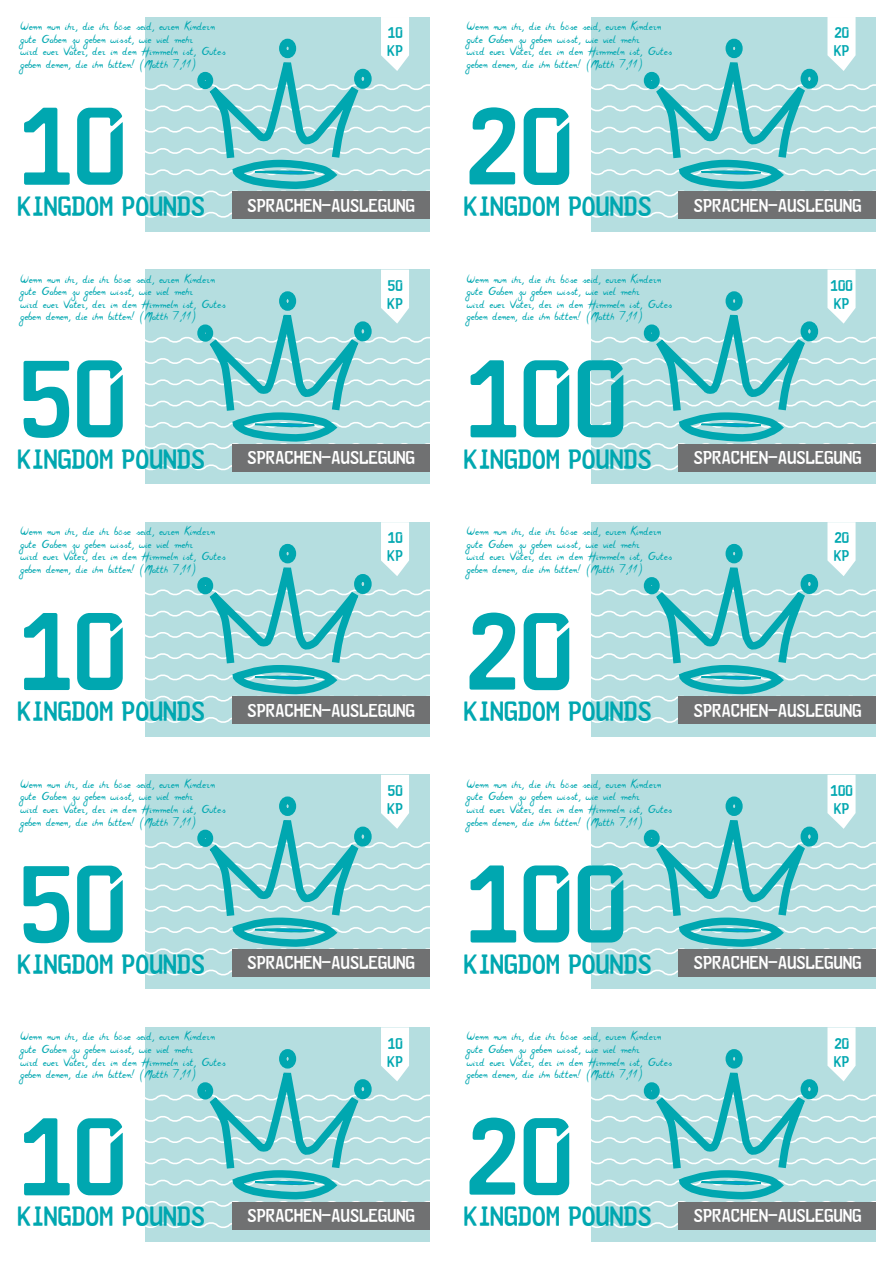
<style>
.page{position:relative;width:893px;height:1263px;background:#fff}
.page>*{position:absolute;margin:0;border:0;box-sizing:border-box;transform-origin:0 0}
.t1{font:108px "Euro Plate";color:#00a7b0}
.t2{font:27px "Euro Plate";color:#00a7b0}
.t3{font:18px "Euro Plate";color:#fff}
.t4{font:15px/18px "Euro Plate";color:#00a7b0}
.t5{font:10.5px/12.6px "Feather Script";color:#00a7b0}
</style>
<div class="page">
<div style="left:145px;top:17px;width:284px;height:214px;background:#b5dee0"></div>
<div style="left:145px;top:270px;width:284px;height:214px;background:#b5dee0"></div>
<div style="left:145px;top:522px;width:284px;height:214px;background:#b5dee0"></div>
<div style="left:145px;top:775px;width:284px;height:214px;background:#b5dee0"></div>
<div style="left:145px;top:1027px;width:284px;height:215px;background:#b5dee0"></div>
<div style="left:592px;top:17px;width:284px;height:214px;background:#b5dee0"></div>
<div style="left:592px;top:270px;width:284px;height:214px;background:#b5dee0"></div>
<div style="left:592px;top:522px;width:284px;height:214px;background:#b5dee0"></div>
<div style="left:592px;top:775px;width:284px;height:214px;background:#b5dee0"></div>
<div style="left:592px;top:1027px;width:284px;height:215px;background:#b5dee0"></div>
<svg style="left:145px;top:210px;width:285px;height:10px"></svg>
<svg style="left:145px;top:462px;width:285px;height:10px"></svg>
<svg style="left:145px;top:715px;width:285px;height:10px"></svg>
<svg style="left:145px;top:967px;width:285px;height:11px"></svg>
<svg style="left:145px;top:1220px;width:285px;height:10px"></svg>
<svg style="left:591px;top:210px;width:88px;height:10px"></svg>
<svg style="left:591px;top:462px;width:88px;height:10px"></svg>
<svg style="left:591px;top:715px;width:88px;height:10px"></svg>
<svg style="left:591px;top:967px;width:88px;height:11px"></svg>
<svg style="left:591px;top:1220px;width:285px;height:10px"></svg>
<svg style="left:145px;top:17px;width:285px;height:182px"></svg>
<svg style="left:145px;top:269px;width:285px;height:182px"></svg>
<svg style="left:145px;top:522px;width:285px;height:182px"></svg>
<svg style="left:145px;top:774px;width:285px;height:182px"></svg>
<svg style="left:145px;top:1027px;width:285px;height:182px"></svg>
<svg style="left:591px;top:17px;width:285px;height:182px"></svg>
<svg style="left:591px;top:269px;width:285px;height:182px"></svg>
<svg style="left:591px;top:522px;width:285px;height:182px"></svg>
<svg style="left:591px;top:774px;width:285px;height:182px"></svg>
<svg style="left:591px;top:1027px;width:285px;height:182px"></svg>
<div style="left:232px;top:191px;width:197px;height:28px;background:#707172"></div>
<div style="left:232px;top:444px;width:197px;height:28px;background:#707172"></div>
<div style="left:232px;top:696px;width:197px;height:28px;background:#707172"></div>
<div style="left:232px;top:949px;width:197px;height:28px;background:#707172"></div>
<div style="left:232px;top:1202px;width:197px;height:27px;background:#707172"></div>
<div style="left:679px;top:191px;width:197px;height:28px;background:#707172"></div>
<div style="left:679px;top:444px;width:197px;height:28px;background:#707172"></div>
<div style="left:679px;top:696px;width:197px;height:28px;background:#707172"></div>
<div style="left:679px;top:949px;width:197px;height:28px;background:#707172"></div>
<div style="left:679px;top:1202px;width:197px;height:27px;background:#707172"></div>
<p class="t5" style="left:20px;top:20px;width:207px">Wenn nun ihr, die ihr böse seid, euren Kindern gute Gaben zu geben wisst, wie viel mehr<br>wird euer Vater, der in den Himmeln ist, Gutes geben denen, die ihn bitten! (Matth 7,11)</p>
<h1 class="t1" style="left:17px;top:85px;width:110px">10</h1>
<h2 class="t2" style="left:17px;top:191px;width:189px">KINGDOM POUNDS</h2>
<h3 class="t4" style="left:387px;top:24px;width:17px">10<br>KP</h3>
<h3 class="t3" style="left:247px;top:195px;width:169px">SPRACHEN-AUSLEGUNG</h3>
<p class="t5" style="left:20px;top:273px;width:207px">Wenn nun ihr, die ihr böse seid, euren Kindern gute Gaben zu geben wisst, wie viel mehr<br>wird euer Vater, der in den Himmeln ist, Gutes geben denen, die ihn bitten! (Matth 7,11)</p>
<h1 class="t1" style="left:17px;top:338px;width:110px">50</h1>
<h2 class="t2" style="left:17px;top:443px;width:189px">KINGDOM POUNDS</h2>
<h3 class="t4" style="left:387px;top:277px;width:17px">50<br>KP</h3>
<h3 class="t3" style="left:247px;top:447px;width:169px">SPRACHEN-AUSLEGUNG</h3>
<p class="t5" style="left:20px;top:525px;width:207px">Wenn nun ihr, die ihr böse seid, euren Kindern gute Gaben zu geben wisst, wie viel mehr<br>wird euer Vater, der in den Himmeln ist, Gutes geben denen, die ihn bitten! (Matth 7,11)</p>
<h1 class="t1" style="left:17px;top:590px;width:110px">10</h1>
<h2 class="t2" style="left:17px;top:696px;width:189px">KINGDOM POUNDS</h2>
<h3 class="t4" style="left:387px;top:529px;width:17px">10<br>KP</h3>
<h3 class="t3" style="left:247px;top:700px;width:169px">SPRACHEN-AUSLEGUNG</h3>
<p class="t5" style="left:20px;top:778px;width:207px">Wenn nun ihr, die ihr böse seid, euren Kindern gute Gaben zu geben wisst, wie viel mehr<br>wird euer Vater, der in den Himmeln ist, Gutes geben denen, die ihn bitten! (Matth 7,11)</p>
<h1 class="t1" style="left:17px;top:843px;width:110px">50</h1>
<h2 class="t2" style="left:17px;top:949px;width:189px">KINGDOM POUNDS</h2>
<h3 class="t4" style="left:387px;top:782px;width:17px">50<br>KP</h3>
<h3 class="t3" style="left:247px;top:953px;width:169px">SPRACHEN-AUSLEGUNG</h3>
<p class="t5" style="left:20px;top:1030px;width:207px">Wenn nun ihr, die ihr böse seid, euren Kindern gute Gaben zu geben wisst, wie viel mehr<br>wird euer Vater, der in den Himmeln ist, Gutes geben denen, die ihn bitten! (Matth 7,11)</p>
<h1 class="t1" style="left:17px;top:1096px;width:110px">10</h1>
<h2 class="t2" style="left:17px;top:1201px;width:189px">KINGDOM POUNDS</h2>
<h3 class="t4" style="left:387px;top:1034px;width:17px">10<br>KP</h3>
<h3 class="t3" style="left:247px;top:1205px;width:169px">SPRACHEN-AUSLEGUNG</h3>
<p class="t5" style="left:467px;top:20px;width:207px">Wenn nun ihr, die ihr böse seid, euren Kindern gute Gaben zu geben wisst, wie viel mehr<br>wird euer Vater, der in den Himmeln ist, Gutes geben denen, die ihn bitten! (Matth 7,11)</p>
<h1 class="t1" style="left:463px;top:85px;width:110px">20</h1>
<h2 class="t2" style="left:463px;top:191px;width:189px">KINGDOM POUNDS</h2>
<h3 class="t4" style="left:834px;top:24px;width:17px">20<br>KP</h3>
<h3 class="t3" style="left:694px;top:195px;width:169px">SPRACHEN-AUSLEGUNG</h3>
<p class="t5" style="left:467px;top:273px;width:207px">Wenn nun ihr, die ihr böse seid, euren Kindern gute Gaben zu geben wisst, wie viel mehr<br>wird euer Vater, der in den Himmeln ist, Gutes geben denen, die ihn bitten! (Matth 7,11)</p>
<h1 class="t1" style="left:463px;top:338px;width:164px">100</h1>
<h2 class="t2" style="left:463px;top:443px;width:189px">KINGDOM POUNDS</h2>
<h3 class="t4" style="left:830px;top:277px;width:24px">100<br>KP</h3>
<h3 class="t3" style="left:694px;top:447px;width:169px">SPRACHEN-AUSLEGUNG</h3>
<p class="t5" style="left:467px;top:525px;width:207px">Wenn nun ihr, die ihr böse seid, euren Kindern gute Gaben zu geben wisst, wie viel mehr<br>wird euer Vater, der in den Himmeln ist, Gutes geben denen, die ihn bitten! (Matth 7,11)</p>
<h1 class="t1" style="left:463px;top:591px;width:110px">20</h1>
<h2 class="t2" style="left:463px;top:696px;width:189px">KINGDOM POUNDS</h2>
<h3 class="t4" style="left:834px;top:529px;width:17px">20<br>KP</h3>
<h3 class="t3" style="left:694px;top:700px;width:169px">SPRACHEN-AUSLEGUNG</h3>
<p class="t5" style="left:467px;top:778px;width:207px">Wenn nun ihr, die ihr böse seid, euren Kindern gute Gaben zu geben wisst, wie viel mehr<br>wird euer Vater, der in den Himmeln ist, Gutes geben denen, die ihn bitten! (Matth 7,11)</p>
<h1 class="t1" style="left:463px;top:843px;width:164px">100</h1>
<h2 class="t2" style="left:463px;top:948px;width:189px">KINGDOM POUNDS</h2>
<h3 class="t4" style="left:830px;top:782px;width:24px">100<br>KP</h3>
<h3 class="t3" style="left:694px;top:953px;width:169px">SPRACHEN-AUSLEGUNG</h3>
<p class="t5" style="left:467px;top:1030px;width:207px">Wenn nun ihr, die ihr böse seid, euren Kindern gute Gaben zu geben wisst, wie viel mehr<br>wird euer Vater, der in den Himmeln ist, Gutes geben denen, die ihn bitten! (Matth 7,11)</p>
<h1 class="t1" style="left:463px;top:1095px;width:110px">20</h1>
<h2 class="t2" style="left:463px;top:1201px;width:189px">KINGDOM POUNDS</h2>
<h3 class="t4" style="left:834px;top:1034px;width:17px">20<br>KP</h3>
<h3 class="t3" style="left:694px;top:1205px;width:169px">SPRACHEN-AUSLEGUNG</h3>
</div>
